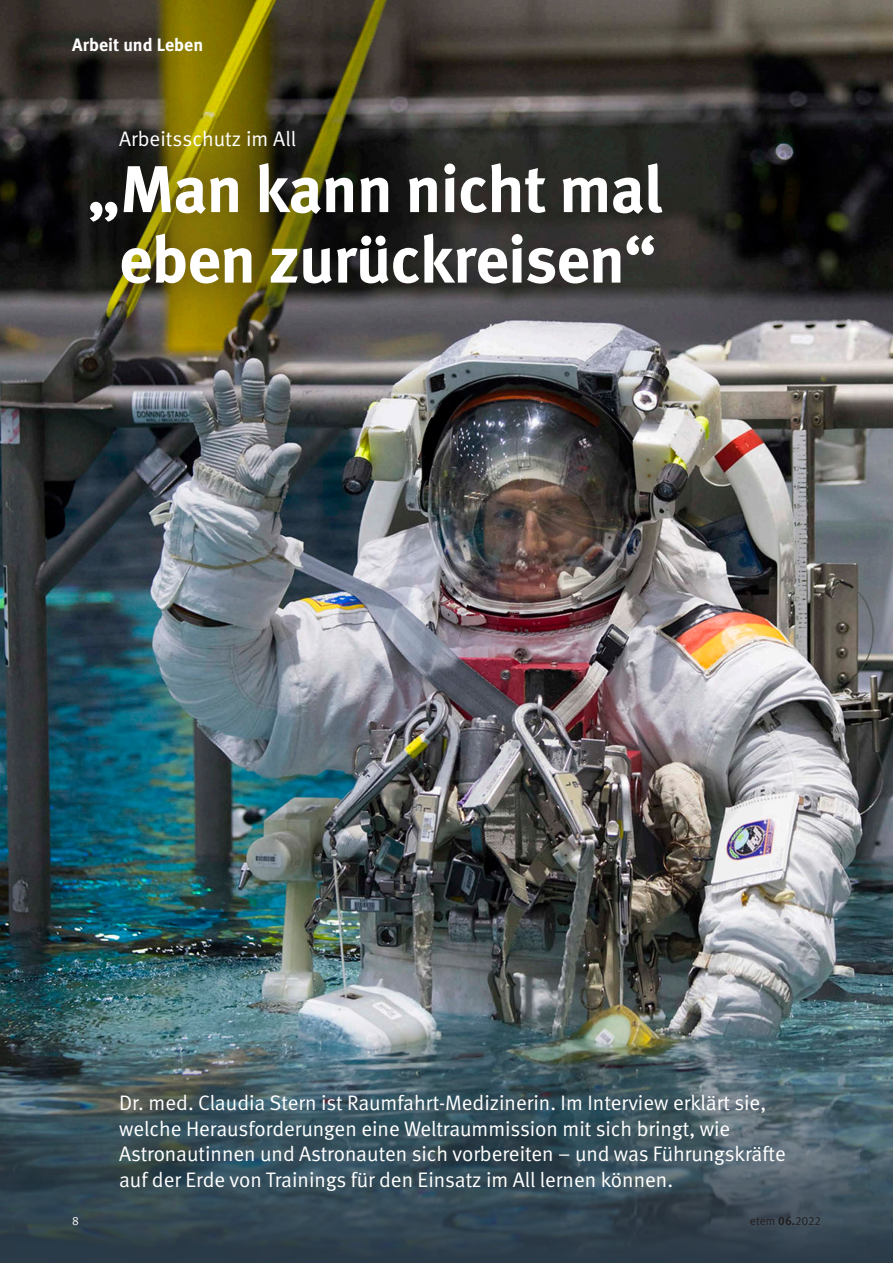
<style>
.page{position:relative;width:893px;height:1263px;background:#fff}
.page>*{position:absolute;margin:0;border:0;box-sizing:border-box;transform-origin:0 0}
.t1{font:700 66px/70.5px "DGUV Meta";letter-spacing:-.01em;color:#fff;text-align:center}
.t2{font:21px/25.8px "DGUV Meta";color:#fff}
.t3{font:700 18px "DGUV Meta";color:#fff}
.t4{font:12px "DGUV Meta";color:#231f20}
.t5{font:12px "DGUV Meta";color:#fff}
.s1{font-weight:700}
</style>
<div class="page">
<img style="left:0;top:0;width:893px;height:1016px">
<svg style="left:0;top:1016px;width:893px;height:247px;background:#425861"></svg>
<div style="left:46px;top:87px;width:660px;height:243px;background:#231f20;opacity:.75"></div>
<h2 class="t3" style="left:72px;top:34px;width:132px">Arbeit und Leben</h2>
<p class="t2" style="left:119px;top:126px;width:179px">Arbeitsschutz im All</p>
<h3 class="t1" style="left:88px;top:156px;width:576px">„ Man kann nicht mal eben zurückreisen“</h3>
<p class="t2" style="left:119px;top:1090px;width:668px">Dr. med. Claudia Stern ist Raumfahrt-Medizinerin. Im Interview erklärt sie, welche Herausforderungen eine Weltraummission mit sich bringt, wie Astronautinnen und Astronauten sich vorbereiten – und was Führungskräfte auf der Erde von Trainings für den Einsatz im All lernen können.</p>
<p class="t5" style="left:72px;top:1213px;width:8px">8</p>
<p class="t4" style="left:750px;top:1213px;width:72px">etem <span class="s1">06.</span>2022</p>
</div>
